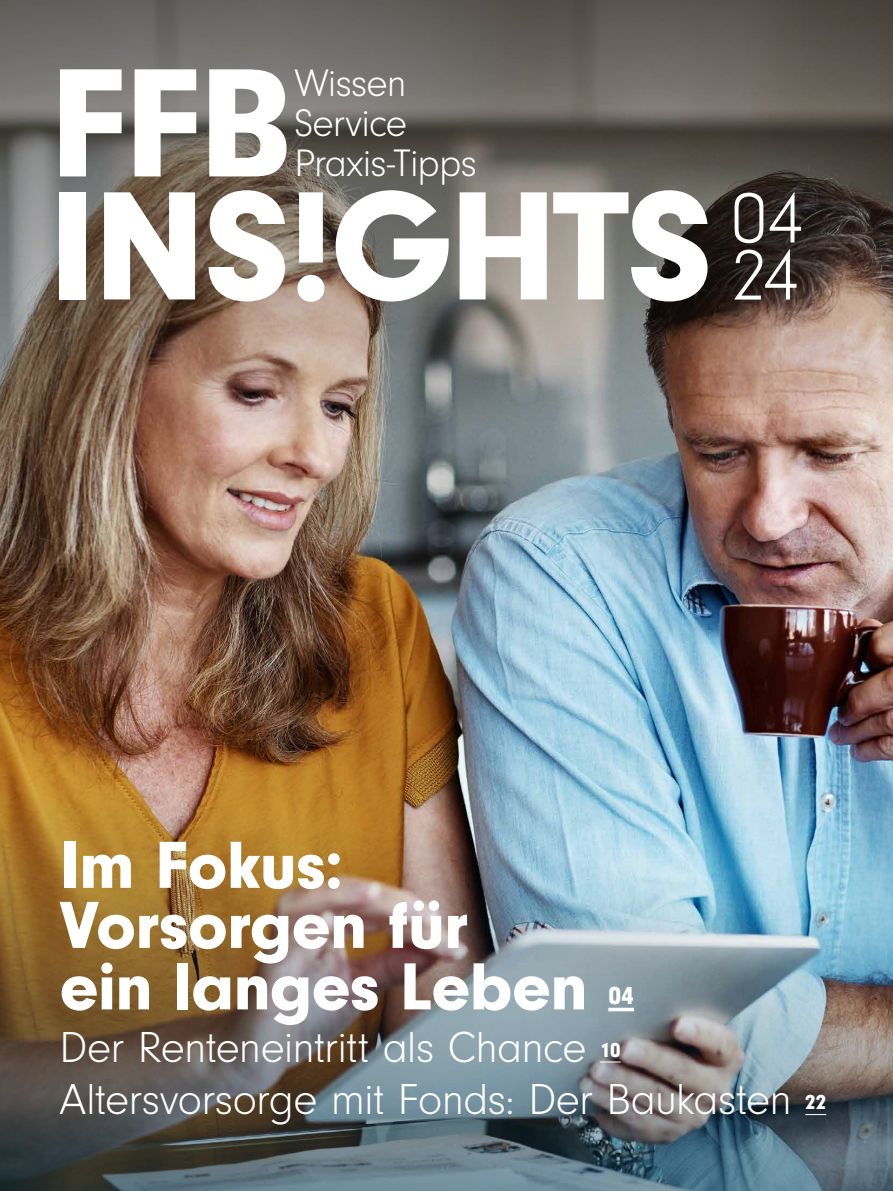
<style>
.page{position:relative;width:893px;height:1191px;background:#fff}
.page>*{position:absolute;margin:0;border:0;box-sizing:border-box;transform-origin:0 0}
.t1{font:900 160.5px/123px "Neuzeit Gro";letter-spacing:-.01em;color:#fff}
.t2{font:300 75px/57px "Neuzeit Gro";color:#fff}
.t3{font:900 69px/60.8px "Neuzeit Gro";letter-spacing:-.01em;color:#fff}
.t4{font:300 45px/52.5px "Neuzeit Gro";letter-spacing:-.015em;color:#fff}
.t5{font:300 39.75px/40px "Neuzeit Gro";letter-spacing:-.02em;color:#fff}
.t6{font:900 25.5px "Neuzeit Gro";color:#fff}
.s1{font-weight:900;font-size:21px}
</style>
<div class="page">
<img style="left:0;top:458px;width:893px;height:297px">
<img style="left:0;top:0;width:893px;height:458px">
<img style="left:0;top:755px;width:893px;height:436px">
<svg style="left:608px;top:1007px;width:26px;height:4px"></svg>
<svg style="left:600px;top:1061px;width:21px;height:1px"></svg>
<svg style="left:805px;top:1114px;width:21px;height:1px"></svg>
<p class="t5" style="left:294px;top:64px;width:184px">Wissen<br>Service<br>Praxis-Tipps</p>
<h1 class="t1" style="left:50px;top:63px;width:664px">FFB<br>INS!GHTS</h1>
<h2 class="t2" style="left:730px;top:191px;width:75px">04<br>24</h2>
<h3 class="t3" style="left:60px;top:835px;width:529px">Im Fokus:<br>Vorsorgen für<br>ein langes Leben</h3>
<p class="t6" style="left:608px;top:981px;width:27px">04</p>
<p class="t4" style="left:60px;top:1022px;width:768px">Der Renteneintritt als Chance <span class="s1">10<br></span>Altersvorsorge mit Fonds: Der Baukasten <span class="s1">22</span></p>
</div>
